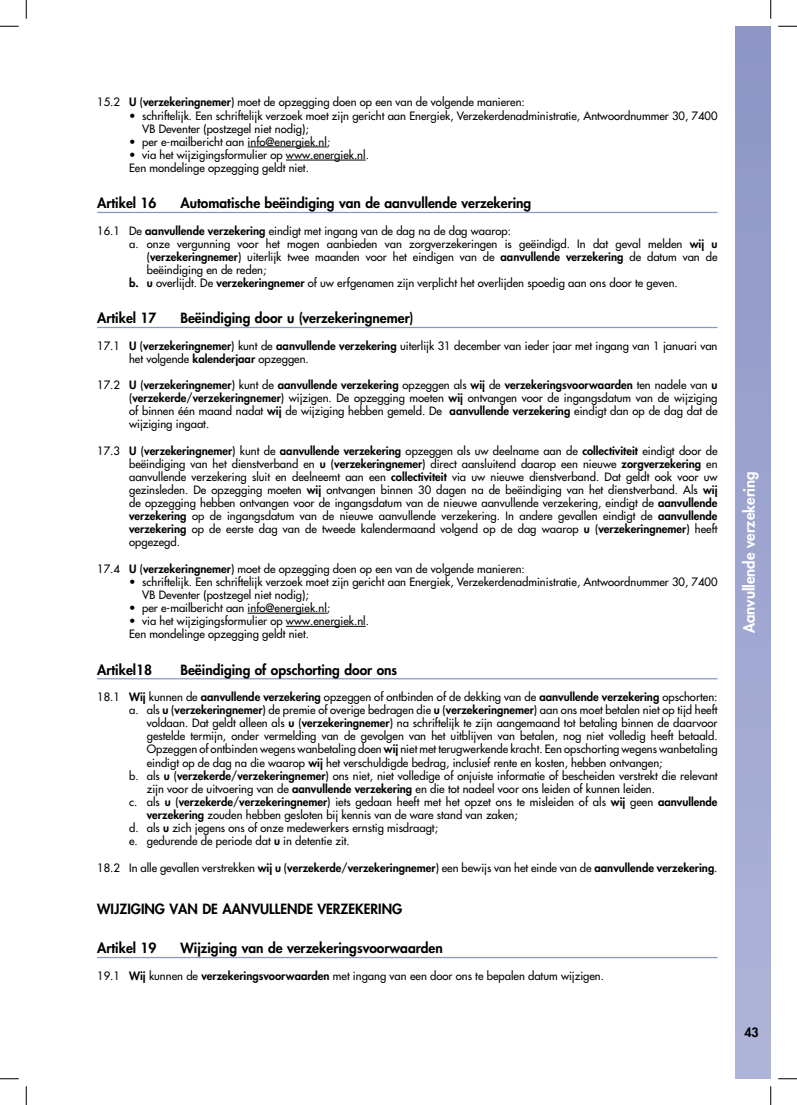
<style>
.page{position:relative;width:797px;height:1105px;background:#fff}
.page>*{position:absolute;margin:0;border:0;box-sizing:border-box;transform-origin:0 0}
.t1{font:800 15px "Futura Std";color:#fff}
.t2{font:800 13.75px "Futura Std";color:#000}
.t3{font:800 12.5px "Futura Std";color:#000}
.t4{font:500 11.25px/13.1px "Futura Std";color:#000}
.s1{font-weight:800}
</style>
<div class="page">
<div style="left:735px;top:26px;width:35px;height:1053px;background:linear-gradient(to bottom,#8c96c6,#afb4d8)"></div>
<hr style="left:248px;top:147px;width:79px;height:1px;background:#000">
<hr style="left:286px;top:160px;width:80px;height:1px;background:#000">
<hr style="left:97px;top:212px;width:620px;height:1px;background:#8c96c6">
<hr style="left:97px;top:327px;width:620px;height:1px;background:#8c96c6">
<hr style="left:248px;top:613px;width:79px;height:1px;background:#000">
<hr style="left:286px;top:626px;width:80px;height:1px;background:#000">
<hr style="left:97px;top:678px;width:620px;height:1px;background:#8c96c6">
<hr style="left:97px;top:957px;width:620px;height:1px;background:#8c96c6">
<svg style="left:0;top:25px;width:19px;height:2px"></svg>
<svg style="left:778px;top:25px;width:19px;height:2px"></svg>
<svg style="left:0;top:1078px;width:19px;height:1px"></svg>
<svg style="left:778px;top:1078px;width:19px;height:1px"></svg>
<svg style="left:25px;top:0;width:2px;height:19px"></svg>
<svg style="left:25px;top:1086px;width:2px;height:19px"></svg>
<svg style="left:770px;top:0;width:1px;height:19px"></svg>
<svg style="left:770px;top:1086px;width:1px;height:19px"></svg>
<p class="t4" style="left:97px;top:96px;width:429px">15.2 <span class="s1">U</span> (<span class="s1">verzekeringnemer</span>) moet de opzegging doen op een van de volgende manieren:</p>
<p class="t4" style="left:142px;top:109px;width:577px;text-indent:-13px">• schriftelijk. Een schriftelijk verzoek moet zijn gericht aan Energiek, Verzekerdenadministratie, Antwoordnummer 30, 7400<br>VB Deventer (postzegel niet nodig);</p>
<p class="t4" style="left:129px;top:135px;width:202px">• per e-mailbericht aan info@energiek.nl;</p>
<p class="t4" style="left:129px;top:148px;width:241px">• via het wijzigingsformulier op www.energiek.nl.<br>Een mondelinge opzegging geldt niet.</p>
<p class="t2" style="left:97px;top:194px;width:61px">Artikel 16</p>
<p class="t2" style="left:180px;top:194px;width:352px">Automatische beëindiging van de aanvullende verzekering</p>
<p class="t4" style="left:97px;top:224px;width:415px">16.1 De <span class="s1">aanvullende verzekering</span> eindigt met ingang van de dag na de dag waarop:</p>
<p class="t4" style="left:129px;top:237px;width:590px">a. onze vergunning voor het mogen aanbieden van zorgverzekeringen is geëindigd. In dat geval melden <span class="s1">wij u</span></p>
<p class="t4" style="left:147px;top:250px;width:572px">(<span class="s1">verzekeringnemer</span>) uiterlijk twee maanden voor het eindigen van de <span class="s1">aanvullende verzekering</span> de datum van de</p>
<p class="t4" style="left:147px;top:263px;width:121px">beëindiging en de reden;</p>
<p class="t4" style="left:129px;top:276px;width:550px"><span class="s1">b. u</span> overlijdt. De <span class="s1">verzekeringnemer</span> of uw erfgenamen zijn verplicht het overlijden spoedig aan ons door te geven.</p>
<p class="t2" style="left:97px;top:309px;width:61px">Artikel 17</p>
<p class="t2" style="left:180px;top:309px;width:234px">Beëindiging door u (verzekeringnemer)</p>
<p class="t4" style="left:129px;top:339px;width:590px;text-indent:-32px">17.1 <span class="s1">U</span> (<span class="s1">verzekeringnemer</span>) kunt de <span class="s1">aanvullende verzekering</span> uiterlijk 31 december van ieder jaar met ingang van 1 januari van het volgende <span class="s1">kalenderjaar</span> opzeggen.</p>
<p class="t4" style="left:129px;top:378px;width:590px;text-align:justify;text-indent:-32px">17.2 <span class="s1">U</span> (<span class="s1">verzekeringnemer</span>) kunt de <span class="s1">aanvullende verzekering</span> opzeggen als <span class="s1">wij</span> de <span class="s1">verzekeringsvoorwaarden</span> ten nadele van <span class="s1">u </span>(<span class="s1">verzekerde</span>/<span class="s1">verzekeringnemer</span>) wijzigen. De opzegging moeten <span class="s1">wij</span> ontvangen voor de ingangsdatum van de wijziging of binnen één maand nadat <span class="s1">wij</span> de wijziging hebben gemeld. De <span class="s1">aanvullende verzekering</span> eindigt dan op de dag dat de wijziging ingaat.</p>
<p class="t4" style="left:129px;top:444px;width:590px;text-align:justify;text-indent:-32px">17.3 <span class="s1">U</span> (<span class="s1">verzekeringnemer</span>) kunt de <span class="s1">aanvullende verzekering</span> opzeggen als uw deelname aan de <span class="s1">collectiviteit</span> eindigt door de beëindiging van het dienstverband en <span class="s1">u</span> (<span class="s1">verzekeringnemer</span>) direct aansluitend daarop een nieuwe <span class="s1">zorgverzekering</span> en aanvullende verzekering sluit en deelneemt aan een <span class="s1">collectiviteit</span> via uw nieuwe dienstverband. Dat geldt ook voor uw gezinsleden. De opzegging moeten <span class="s1">wij</span> ontvangen binnen 30 dagen na de beëindiging van het dienstverband. Als <span class="s1">wij </span>de opzegging hebben ontvangen voor de ingangsdatum van de nieuwe aanvullende verzekering, eindigt de <span class="s1">aanvullende verzekering</span> op de ingangsdatum van de nieuwe aanvullende verzekering. In andere gevallen eindigt de <span class="s1">aanvullende verzekering</span> op de eerste dag van de tweede kalendermaand volgend op de dag waarop <span class="s1">u</span> (<span class="s1">verzekeringnemer</span>) heeft opgezegd.</p>
<p class="t4" style="left:97px;top:562px;width:429px">17.4 <span class="s1">U</span> (<span class="s1">verzekeringnemer</span>) moet de opzegging doen op een van de volgende manieren:</p>
<p class="t4" style="left:142px;top:575px;width:577px;text-indent:-13px">• schriftelijk. Een schriftelijk verzoek moet zijn gericht aan Energiek, Verzekerdenadministratie, Antwoordnummer 30, 7400<br>VB Deventer (postzegel niet nodig);</p>
<p class="t4" style="left:129px;top:601px;width:202px">• per e-mailbericht aan info@energiek.nl;</p>
<p class="t4" style="left:129px;top:615px;width:241px">• via het wijzigingsformulier op www.energiek.nl.<br>Een mondelinge opzegging geldt niet.</p>
<p class="t2" style="left:97px;top:661px;width:56px">Artikel18</p>
<p class="t2" style="left:180px;top:661px;width:218px">Beëindiging of opschorting door ons</p>
<p class="t4" style="left:97px;top:690px;width:622px">18.1 <span class="s1">Wij</span> kunnen de <span class="s1">aanvullende verzekering</span> opzeggen of ontbinden of de dekking van de <span class="s1">aanvullende verzekering</span> opschorten:</p>
<p class="t4" style="left:129px;top:703px;width:590px">a. als <span class="s1">u</span> (<span class="s1">verzekeringnemer</span>) de premie of overige bedragen die <span class="s1">u</span> (<span class="s1">verzekeringnemer</span>) aan ons moet betalen niet op tijd heeft</p>
<p class="t4" style="left:147px;top:716px;width:572px">voldaan. Dat geldt alleen als <span class="s1">u</span> (<span class="s1">verzekeringnemer</span>) na schriftelijk te zijn aangemaand tot betaling binnen de daarvoor</p>
<p class="t4" style="left:147px;top:730px;width:572px">gestelde termijn, onder vermelding van de gevolgen van het uitblijven van betalen, nog niet volledig heeft betaald.</p>
<p class="t4" style="left:147px;top:743px;width:572px">Opzeggen of ontbinden wegens wanbetaling doen <span class="s1">wij</span> niet met terugwerkende kracht. Een opschorting wegens wanbetaling</p>
<p class="t4" style="left:147px;top:756px;width:517px">eindigt op de dag na die waarop <span class="s1">wij</span> het verschuldigde bedrag, inclusief rente en kosten, hebben ontvangen;</p>
<p class="t4" style="left:129px;top:769px;width:590px">b. als <span class="s1">u</span> (<span class="s1">verzekerde</span>/<span class="s1">verzekeringnemer</span>) ons niet, niet volledige of onjuiste informatie of bescheiden verstrekt die relevant</p>
<p class="t4" style="left:147px;top:782px;width:510px">zijn voor de uitvoering van de <span class="s1">aanvullende verzekering</span> en die tot nadeel voor ons leiden of kunnen leiden.</p>
<p class="t4" style="left:129px;top:795px;width:590px">c. als <span class="s1">u</span> (<span class="s1">verzekerde</span>/<span class="s1">verzekeringnemer</span>) iets gedaan heeft met het opzet ons te misleiden of als <span class="s1">wij</span> geen <span class="s1">aanvullende</span></p>
<p class="t4" style="left:147px;top:808px;width:372px"><span class="s1">verzekering</span> zouden hebben gesloten bij kennis van de ware stand van zaken;</p>
<p class="t4" style="left:129px;top:821px;width:310px">d. als <span class="s1">u</span> zich jegens ons of onze medewerkers ernstig misdraagt;</p>
<p class="t4" style="left:129px;top:835px;width:222px">e. gedurende de periode dat <span class="s1">u</span> in detentie zit.</p>
<p class="t4" style="left:97px;top:861px;width:622px">18.2 In alle gevallen verstrekken <span class="s1">wij u</span> (<span class="s1">verzekerde</span>/<span class="s1">verzekeringnemer</span>) een bewijs van het einde van de <span class="s1">aanvullende verzekering</span>.</p>
<p class="t2" style="left:97px;top:900px;width:306px">WIJZIGING VAN DE AANVULLENDE VERZEKERING</p>
<p class="t2" style="left:97px;top:939px;width:61px">Artikel 19</p>
<p class="t2" style="left:180px;top:939px;width:264px">Wijziging van de verzekeringsvoorwaarden</p>
<p class="t4" style="left:97px;top:969px;width:508px">19.1 <span class="s1">Wij</span> kunnen de <span class="s1">verzekeringsvoorwaarden</span> met ingang van een door ons te bepalen datum wijzigen.</p>
<h1 class="t1" style="left:739px;top:633px;width:163px;rotate:-90deg">Aanvullende verzekering</h1>
<p class="t3" style="left:744px;top:1024px;width:16px">43</p>
</div>
